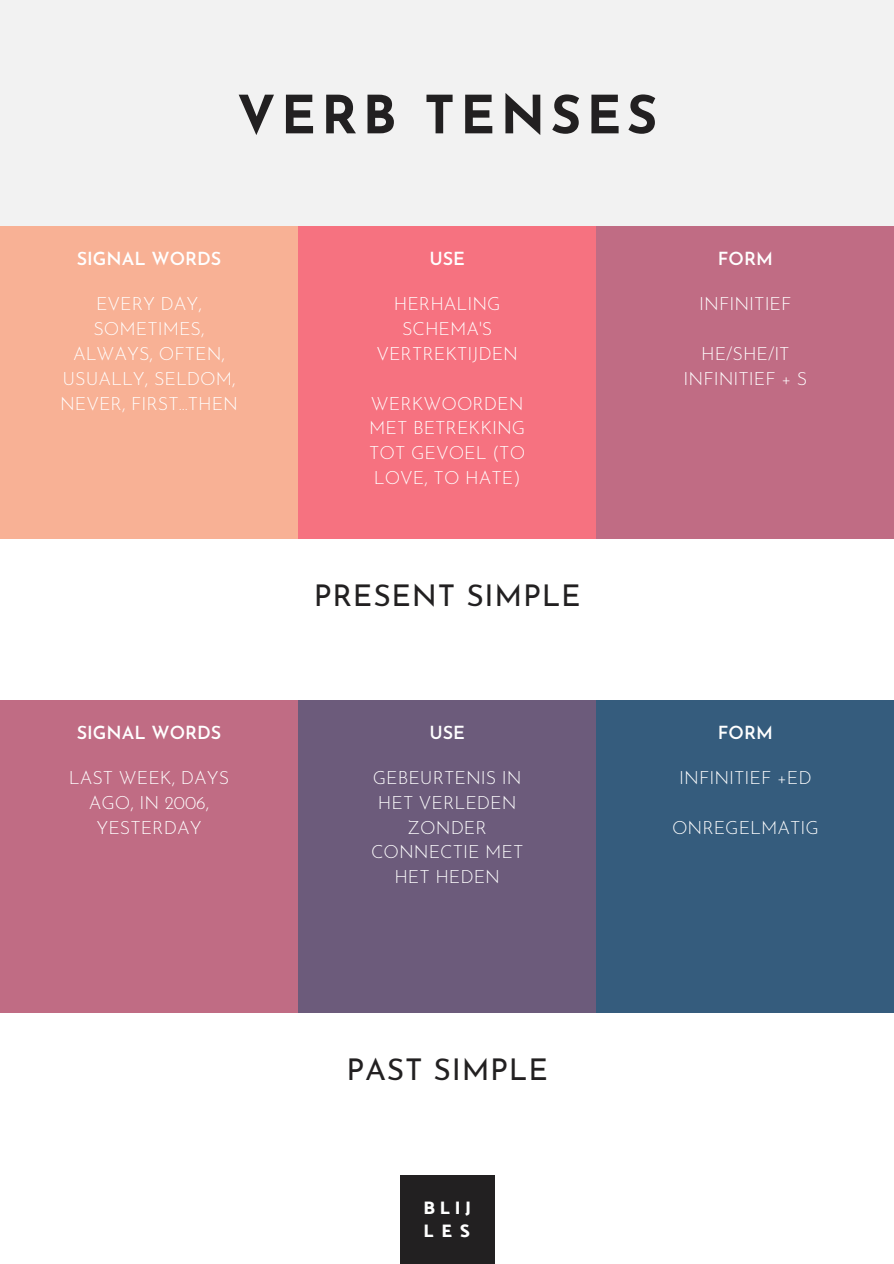
<style>
.page{position:relative;width:894px;height:1264px;background:#fff}
.page>*{position:absolute;margin:0;border:0;box-sizing:border-box;transform-origin:0 0}
.t1{font:700 52.5px "Josefin Sans";letter-spacing:.1em;color:#222021}
.t2{font:30px "Josefin Sans";letter-spacing:.025em;color:#222021}
.t3{font:300 18px/24.8px "Josefin Sans";color:#fff;text-align:center}
.t4{font:600 18px "Josefin Sans";color:#fff}
.t5{font:800 18px/23.2px "Catamaran";letter-spacing:.265em;color:#fff}
</style>
<div class="page">
<div style="left:0;top:0;width:893px;height:227px;background:#f2f2f2"></div>
<div style="left:0;top:226px;width:299px;height:313px;background:#f8b195"></div>
<div style="left:298px;top:226px;width:298px;height:313px;background:#f67280"></div>
<div style="left:596px;top:226px;width:297px;height:313px;background:#c06c84"></div>
<div style="left:0;top:700px;width:299px;height:312px;background:#c06c84"></div>
<div style="left:298px;top:700px;width:298px;height:312px;background:#6c5b7b"></div>
<div style="left:596px;top:700px;width:297px;height:312px;background:#355c7d"></div>
<div style="left:400px;top:1175px;width:94px;height:88px;background:#222021"></div>
<h1 class="t1" style="left:237px;top:94px;width:422px">VERB TENSES</h1>
<p class="t4" style="left:77px;top:251px;width:146px">SIGNAL WORDS</p>
<p class="t4" style="left:429px;top:251px;width:37px">USE</p>
<p class="t4" style="left:717px;top:251px;width:56px">FORM</p>
<p class="t3" style="left:60px;top:293px;width:179px">EVERY DAY,<br>SOMETIMES,<br>ALWAYS, OFTEN,<br>USUALLY, SELDOM,<br>NEVER, FIRST...THEN</p>
<p class="t3" style="left:376px;top:293px;width:143px">HERHALING<br>SCHEMA'S<br>VERTREKTIJDEN</p>
<p class="t3" style="left:699px;top:293px;width:94px">INFINITIEF</p>
<p class="t3" style="left:683px;top:343px;width:125px">HE/SHE/IT<br>INFINITIEF + S</p>
<p class="t3" style="left:369px;top:392px;width:157px;text-align:justify">WERKWOORDEN MET BETREKKING TOT GEVOEL (TO LOVE, TO HATE)</p>
<p class="t3" style="left:429px;top:421px;width:36px">USE</p>
<h2 class="t2" style="left:314px;top:584px;width:268px">PRESENT SIMPLE</h2>
<p class="t4" style="left:77px;top:725px;width:146px">SIGNAL WORDS</p>
<p class="t4" style="left:429px;top:725px;width:37px">USE</p>
<p class="t4" style="left:717px;top:725px;width:56px">FORM</p>
<p class="t3" style="left:69px;top:767px;width:162px">LAST WEEK, DAYS<br>AGO, IN 2006,<br>YESTERDAY</p>
<p class="t3" style="left:371px;top:767px;width:154px">GEBEURTENIS IN<br>HET VERLEDEN<br>ZONDER<br>CONNECTIE MET<br>HET HEDEN</p>
<p class="t3" style="left:679px;top:767px;width:134px">INFINITIEF +ED</p>
<p class="t3" style="left:671px;top:816px;width:148px">ONREGELMATIG</p>
<h2 class="t2" style="left:346px;top:1057px;width:203px">PAST SIMPLE</h2>
<p class="t5" style="left:423px;top:1195px;width:49px">BLIJ<br>LES</p>
</div>
